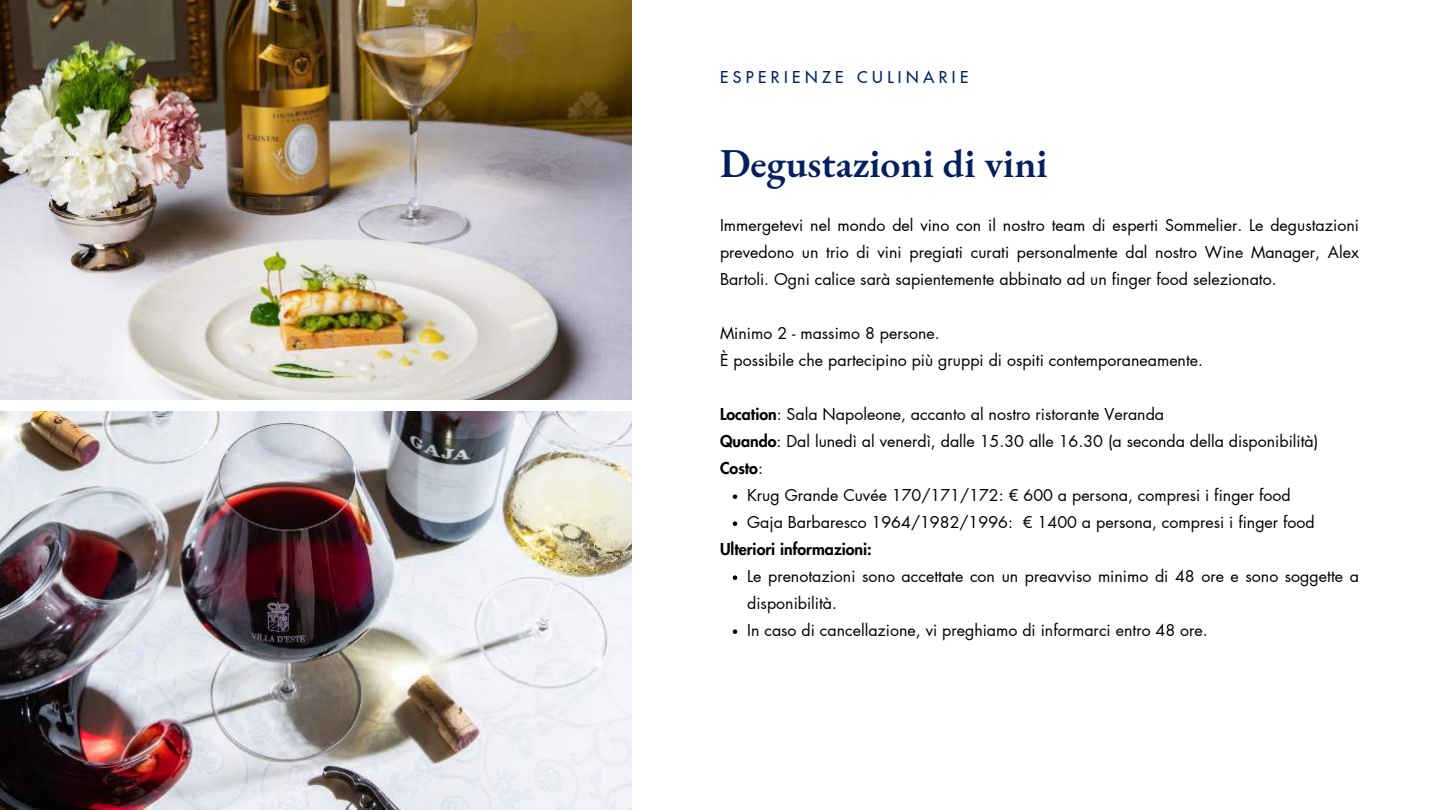
<style>
.page{position:relative;width:1440px;height:810px;background:#fff}
.page>*{position:absolute;margin:0;border:0;box-sizing:border-box;transform-origin:0 0}
.t1{font:600 40px "EB Garamond";color:#00205b}
.t2{font:16px/27px "Futura LT Pro";color:#000}
.t3{font:800 16px "Futura LT Pro";color:#000}
.t4{font:500 16px "Futura LT Pro";letter-spacing:.28em;color:#00205b}
.s1{font-weight:800}
.s2{font-weight:400}
</style>
<div class="page">
<img style="left:0;top:0;width:632px;height:810px">
<svg style="left:733px;top:494px;width:4px;height:5px"></svg>
<svg style="left:733px;top:521px;width:4px;height:5px"></svg>
<svg style="left:733px;top:575px;width:4px;height:5px"></svg>
<svg style="left:733px;top:629px;width:4px;height:5px"></svg>
<div style="left:0;top:400px;width:636px;height:10px;background:#fff"></div>
<p class="t4" style="left:720px;top:69px;width:250px">ESPERIENZE CULINARIE</p>
<h1 class="t1" style="left:720px;top:137px;width:329px">Degustazioni di vini</h1>
<p class="t2" style="left:720px;top:212px;width:640px;text-align:justify">Immergetevi nel mondo del vino con il nostro team di esperti Sommelier. Le degustazioni prevedono un trio di vini pregiati curati personalmente dal nostro Wine Manager, Alex Bartoli. Ogni calice sarà sapientemente abbinato ad un finger food selezionato.</p>
<p class="t2" style="left:720px;top:320px;width:485px">Minimo 2 - massimo 8 persone.<br>È possibile che partecipino più gruppi di ospiti contemporaneamente.</p>
<p class="t2" style="left:720px;top:401px;width:446px"><span class="s1">Location</span>: Sala Napoleone, accanto al nostro ristorante Veranda</p>
<p class="t2" style="left:720px;top:428px;width:600px"><span class="s1">Quando</span>: Dal lunedì al venerdì, dalle 15.30 alle 16.30 (a seconda della disponibilità)</p>
<p class="t3" style="left:720px;top:461px;width:45px">Costo<span class="s2">:</span></p>
<p class="t2" style="left:747px;top:482px;width:545px">Krug Grande Cuvée 170/171/172: € 600 a persona, compresi i finger food</p>
<p class="t2" style="left:747px;top:509px;width:569px">Gaja Barbaresco 1964/1982/1996: € 1400 a persona, compresi i finger food</p>
<p class="t3" style="left:720px;top:542px;width:153px">Ulteriori informazioni:</p>
<p class="t2" style="left:747px;top:563px;width:613px">Le prenotazioni sono accettate con un preavviso minimo di 48 ore e sono soggette a disponibilità.<br>In caso di cancellazione, vi preghiamo di informarci entro 48 ore.</p>
</div>
